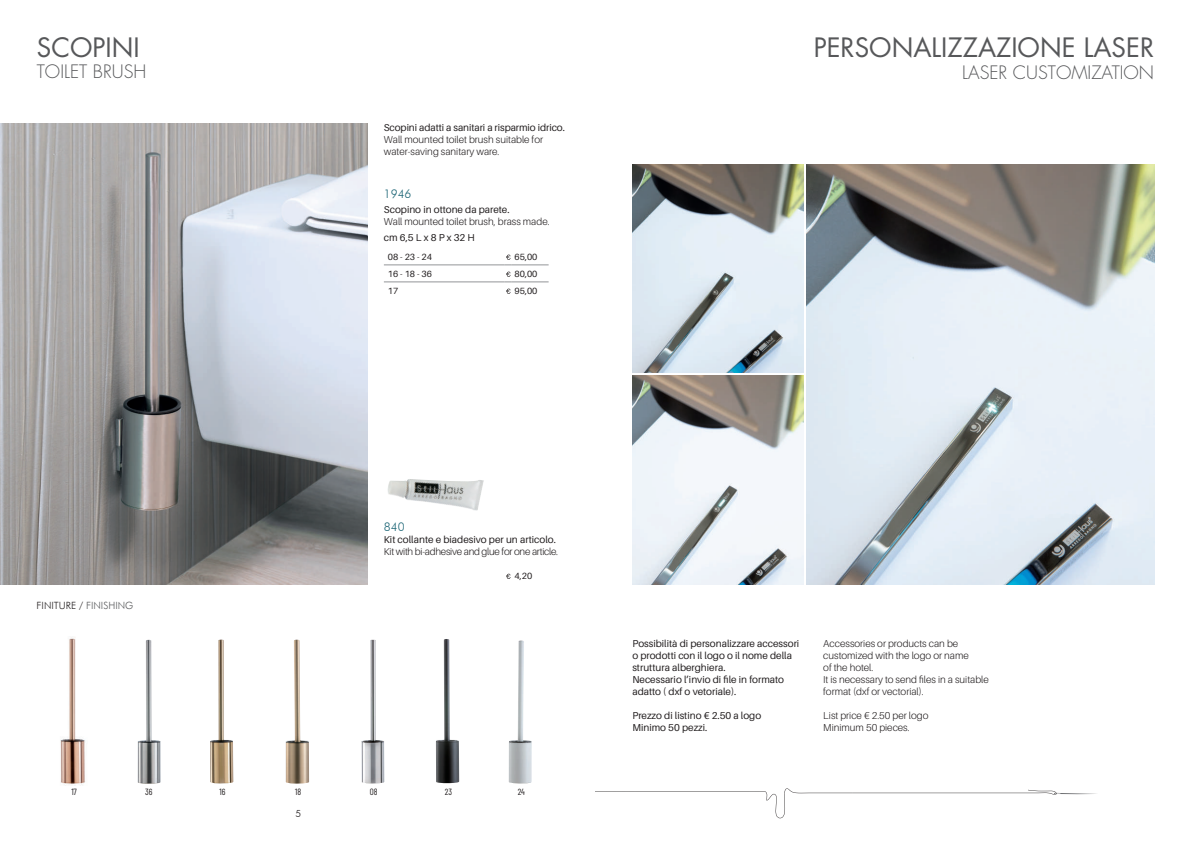
<style>
.page{position:relative;width:1191px;height:842px;background:#fff}
.page>*{position:absolute;margin:0;border:0;box-sizing:border-box;transform-origin:0 0}
.t1{font:26px "Futura";color:#57585a}
.t2{font:300 18px "Futura";color:#57585a}
.t3{font:300 12px "Futura BT";color:#206878}
.t4{font:10px/12px "Aileron";color:#231f20}
.t5{font:300 10px/12px "Aileron";color:#231f20}
.t6{font:300 10px "Aileron";letter-spacing:-.025em;color:#231f20}
.t7{font:300 10px "Futura BT";color:#231f20}
.t8{font:9px "Aileron";color:#231f20}
.t9{font:9px "Barlow Condensed";color:#231f20}
.s1{color:#57585a}
</style>
<div class="page">
<svg style="left:595px;top:788px;width:501px;height:30px"></svg>
<img style="left:806px;top:164px;width:348px;height:420px">
<img style="left:632px;top:375px;width:171px;height:209px">
<img style="left:632px;top:164px;width:171px;height:209px">
<img style="left:0;top:123px;width:368px;height:461px">
<img style="left:137px;top:640px;width:24px;height:144px">
<img style="left:210px;top:639px;width:23px;height:144px">
<img style="left:286px;top:640px;width:23px;height:144px">
<img style="left:361px;top:640px;width:23px;height:144px">
<img style="left:436px;top:639px;width:23px;height:145px">
<img style="left:508px;top:640px;width:24px;height:143px">
<img style="left:60px;top:637px;width:25px;height:149px">
<hr style="left:384px;top:265px;width:120px;height:1px;background:#939598">
<hr style="left:512px;top:265px;width:36px;height:1px;background:#939598">
<hr style="left:384px;top:282px;width:120px;height:1px;background:#939598">
<hr style="left:512px;top:282px;width:36px;height:1px;background:#939598">
<svg style="left:504px;top:255px;width:8px;height:11px"></svg>
<svg style="left:504px;top:272px;width:8px;height:11px"></svg>
<svg style="left:506px;top:289px;width:4px;height:5px"></svg>
<img style="left:388px;top:479px;width:96px;height:32px">
<svg style="left:506px;top:574px;width:4px;height:5px"></svg>
<h1 class="t1" style="left:37px;top:30px;width:104px">SCOPINI</h1>
<h2 class="t2" style="left:37px;top:60px;width:111px">TOILET BRUSH</h2>
<p class="t4" style="left:384px;top:122px;width:182px">Scopini adatti a sanitari a risparmio idrico.</p>
<p class="t5" style="left:384px;top:134px;width:161px">Wall mounted toilet brush suitable for water-saving sanitary ware.</p>
<p class="t3" style="left:384px;top:186px;width:29px">1946</p>
<p class="t4" style="left:384px;top:232px;width:92px">cm 6,5 L x 8 P x 32 H</p>
<p class="t8" style="left:388px;top:252px;width:46px">08 - 23 - 24</p>
<p class="t8" style="left:514px;top:252px;width:24px">65,00</p>
<p class="t8" style="left:388px;top:269px;width:46px">16 - 18 - 36</p>
<p class="t8" style="left:514px;top:269px;width:24px">80,00</p>
<p class="t8" style="left:388px;top:286px;width:12px">17</p>
<p class="t8" style="left:514px;top:286px;width:24px">95,00</p>
<p class="t4" style="left:384px;top:204px;width:127px">Scopino in ottone da parete.</p>
<p class="t5" style="left:384px;top:216px;width:167px">Wall mounted toilet brush, brass made.</p>
<h1 class="t1" style="left:813px;top:30px;width:342px">PERSONALIZZAZIONE LASER</h1>
<h2 class="t2" style="left:962px;top:61px;width:193px">LASER CUSTOMIZATION</h2>
<p class="t7" style="left:37px;top:600px;width:98px">FINITURE / <span class="s1">FINISHING</span></p>
<p class="t3" style="left:384px;top:520px;width:22px">840</p>
<p class="t4" style="left:384px;top:534px;width:173px">Kit collante e biadesivo per un articolo.</p>
<p class="t6" style="left:384px;top:546px;width:176px">Kit with bi-adhesive and glue for one article.</p>
<p class="t8" style="left:514px;top:571px;width:19px">4,20</p>
<p class="t9" style="left:71px;top:785px;width:7px">17</p>
<p class="t9" style="left:145px;top:785px;width:9px">36</p>
<p class="t9" style="left:219px;top:785px;width:7px">16</p>
<p class="t9" style="left:295px;top:785px;width:8px">18</p>
<p class="t9" style="left:370px;top:785px;width:9px">08</p>
<p class="t9" style="left:445px;top:785px;width:9px">23</p>
<p class="t9" style="left:517px;top:785px;width:9px">24</p>
<p class="t7" style="left:295px;top:807px;width:7px">5</p>
<p class="t4" style="left:632px;top:638px;width:168px">Possibilità di personalizzare accessori o prodotti con il logo o il nome della struttura alberghiera.<br>Necessario l’invio di file in formato adatto ( dxf o vetoriale).</p>
<p class="t4" style="left:632px;top:710px;width:130px">Prezzo di listino € 2.50 a logo<br>Minimo 50 pezzi.</p>
<p class="t5" style="left:823px;top:638px;width:167px">Accessories or products can be customized with the logo or name<br>of the hotel.<br>It is necessary to send files in a suitable format (dxf or vectorial).</p>
<p class="t5" style="left:823px;top:710px;width:107px">List price € 2.50 per logo<br>Minimum 50 pieces.</p>
</div>
